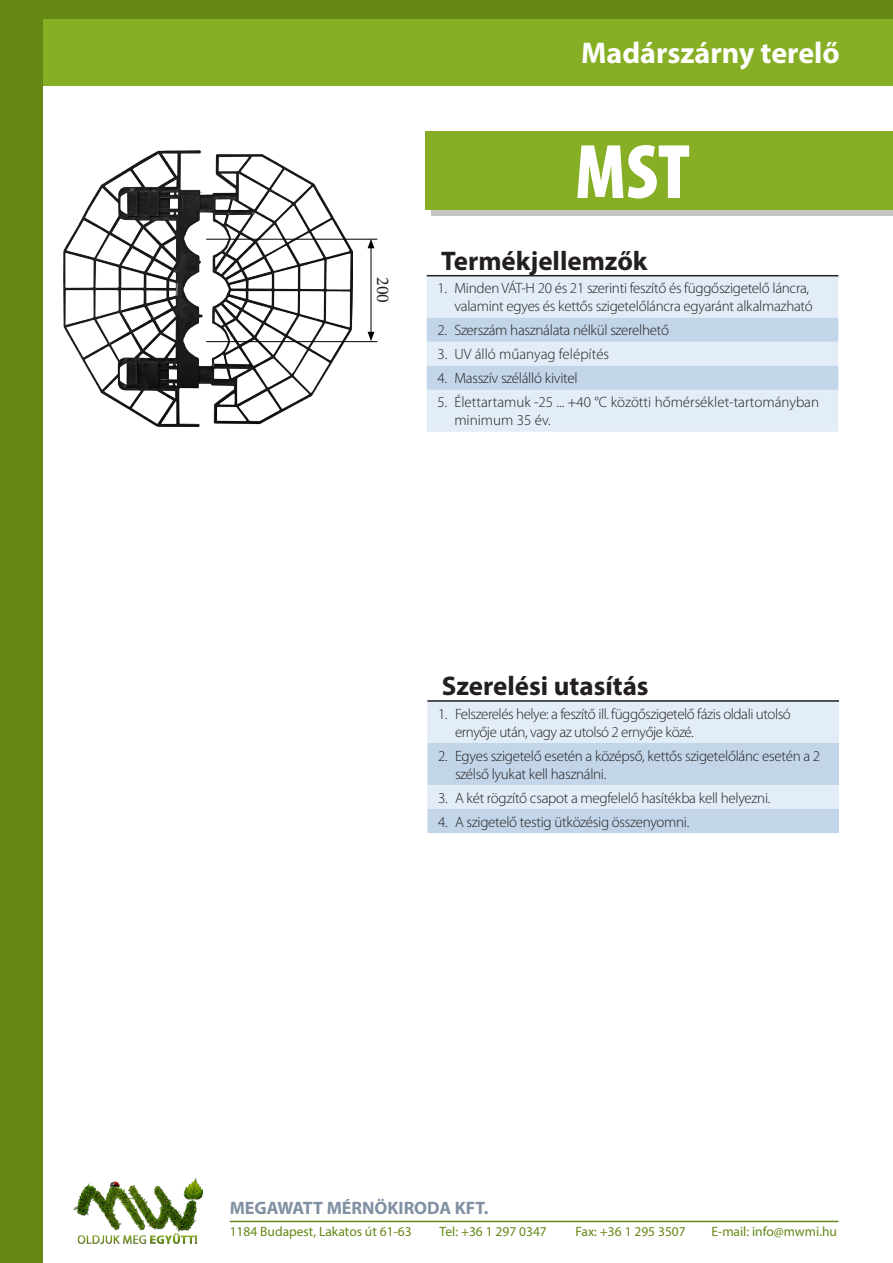
<style>
.page{position:relative;width:893px;height:1263px;background:#fff}
.page>*{position:absolute;margin:0;border:0;box-sizing:border-box;transform-origin:0 0}
.t1{font:900 condensed 78px "Myriad Pro";color:#fff}
.t2{font:700 30px "Myriad Pro";color:#fff}
.t3{font:700 27px "Myriad Pro";color:#231f20}
.t4{font:700 18px "Myriad Pro";color:#8191a3}
.t5{font:18px "Minion Pro";color:#231f20}
.t6{font:300 15px/18px "Myriad Pro";letter-spacing:-.02em;color:#231f20}
.t7{font:300 15px/18px "Myriad Pro";color:#231f20}
.t8{font:13.5px "Myriad Pro";color:#658714}
</style>
<div class="page">
<div style="left:0;top:0;width:893px;height:85px;background:#87af25"></div>
<div style="left:0;top:0;width:893px;height:18px;background:#658714"></div>
<div style="left:431px;top:137px;width:462px;height:79px;background:#231f20;opacity:.26"></div>
<div style="left:425px;top:131px;width:468px;height:78px;background:#87af25"></div>
<div style="left:427px;top:276px;width:411px;height:156px;background:#e3edf8"></div>
<svg style="left:427px;top:318px;width:411px;height:72px;background:#cdddee"></svg>
<hr style="left:427px;top:275px;width:411px;height:1px;background:#231f20">
<svg style="left:427px;top:702px;width:412px;height:131px;background:#d2e1f0"></svg>
<hr style="left:427px;top:700px;width:412px;height:2px;background:#231f20">
<img style="left:64px;top:151px;width:289px;height:276px">
<hr style="left:206px;top:239px;width:171px;height:1px;background:#000">
<hr style="left:206px;top:341px;width:171px;height:1px;background:#000">
<hr style="left:371px;top:246px;width:1px;height:88px;background:#000">
<svg style="left:368px;top:239px;width:6px;height:9px"></svg>
<svg style="left:368px;top:332px;width:6px;height:9px"></svg>
<img style="left:73px;top:1178px;width:129px;height:66px">
<hr style="left:230px;top:1221px;width:608px;height:1px;background:#658714">
<div style="left:0;top:0;width:43px;height:1263px;background:#658714"></div>
<p class="t2" style="left:581px;top:33px;width:260px">Madárszárny terelő</p>
<p class="t5" style="left:395px;top:277px;width:27px;rotate:90deg">200</p>
<p class="t1" style="left:575px;top:129px;width:116px">MST</p>
<p class="t3" style="left:441px;top:243px;width:208px">Termékjellemzők</p>
<p class="t6" style="left:437px;top:280px;width:377px;text-align:right">1. Minden VÁT-H 20 és 21 szerinti feszítő és függőszigetelő láncra, valamint egyes és kettős szigetelőláncra egyaránt alkalmazható</p>
<p class="t6" style="left:437px;top:322px;width:233px">2. Szerszám használata nélkül szerelhető</p>
<p class="t7" style="left:437px;top:346px;width:173px">3. UV álló műanyag felépítés</p>
<p class="t6" style="left:437px;top:370px;width:142px">4. Masszív szélálló kivitel</p>
<p class="t7" style="left:454px;top:394px;width:366px;text-indent:-17px">5. Élettartamuk -25 ... +40 °C közötti hőmérséklet-tartományban minimum 35 év.</p>
<p class="t3" style="left:442px;top:668px;width:208px">Szerelési utasítás</p>
<p class="t6" style="left:455px;top:705px;width:337px;text-indent:-17px">1. Felszerelés helye: a feszítő ill. függőszigetelő fázis oldali utolsó ernyője után, vagy az utolsó 2 ernyője közé.</p>
<p class="t6" style="left:455px;top:747px;width:367px;text-indent:-17px">2. Egyes szigetelő esetén a középső, kettős szigetelőlánc esetén a 2 szélső lyukat kell használni.</p>
<p class="t6" style="left:438px;top:789px;width:334px">3. A két rögzítő csapot a megfelelő hasítékba kell helyezni.</p>
<p class="t6" style="left:438px;top:813px;width:253px">4. A szigetelő testig ütközésig összenyomni.</p>
<p class="t4" style="left:230px;top:1196px;width:260px">MEGAWATT MÉRNÖKIRODA KFT.</p>
<p class="t8" style="left:230px;top:1223px;width:183px">1184 Budapest, Lakatos út 61-63</p>
<p class="t8" style="left:440px;top:1223px;width:109px">Tel: +36 1 297 0347</p>
<p class="t8" style="left:575px;top:1223px;width:112px">Fax: +36 1 295 3507</p>
<p class="t8" style="left:712px;top:1223px;width:127px">E-mail: info@mwmi.hu</p>
</div>
